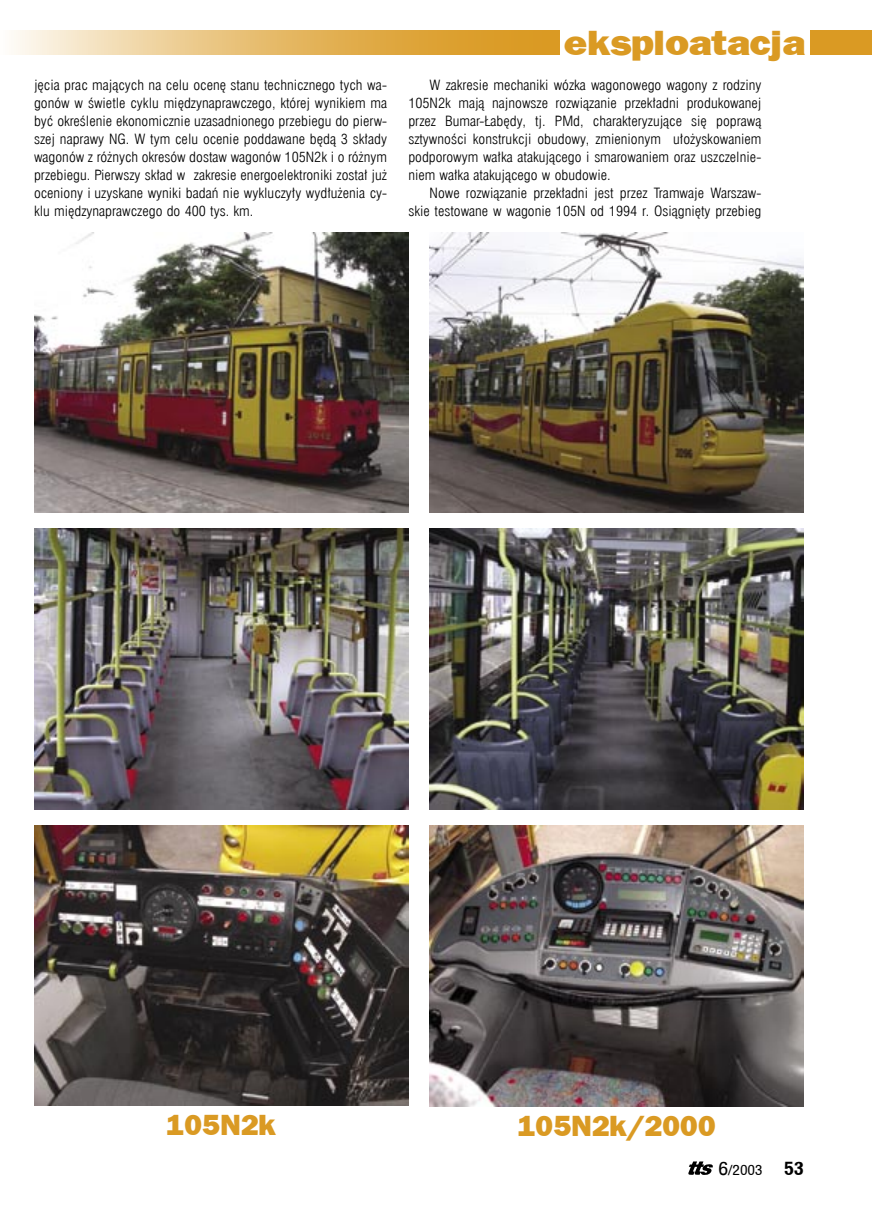
<style>
.page{position:relative;width:872px;height:1212px;background:#fff}
.page>*{position:absolute;margin:0;border:0;box-sizing:border-box;transform-origin:0 0}
.t1{font:36px "Frankfurt Goth Hvypl";color:#da9a23;scale:1.1 1}
.tytuł_świat_duży{font:30px "Frankfurt Goth Hvypl";color:#da9a23}
.tekst{font:13.8px/18px "Swis 721 Lt Cn EU Normal";color:#000;text-align:justify;scale:1.1 1}
.t2{font:13.8px "Switzerland Condpl";color:#000;scale:1.1 1}
.s1{font-size:18px}
.s2{font-weight:700;font-size:18px}
</style>
<div class="page">
<div style="left:810px;top:30px;width:62px;height:25px;background:#da9a23"></div>
<svg style="left:14px;top:30px;width:545px;height:25px"></svg>
<svg style="left:688px;top:1161px;width:25px;height:14px"></svg>
<img style="left:34px;top:232px;width:374px;height:281px">
<img style="left:429px;top:232px;width:375px;height:281px">
<img style="left:34px;top:529px;width:374px;height:280px">
<img style="left:429px;top:529px;width:375px;height:280px">
<img style="left:34px;top:825px;width:374px;height:281px">
<img style="left:429px;top:825px;width:375px;height:281px">
<h1 class="t1" style="left:564px;top:21px;width:221px">eksploatacja</h1>
<p class="tekst" style="left:34px;top:76px;width:322px">jęcia prac mających na celu ocenę stanu technicznego tych wa&shy;gonów w świetle cyklu międzynaprawczego, której wynikiem ma być określenie ekonomicznie uzasadnionego przebiegu do pierw&shy;szej naprawy NG. W tym celu ocenie poddawane będą 3 składy wagonów z różnych okresów dostaw wagonów 105N2k i o różnym przebiegu. Pierwszy skład w zakresie energoelektroniki został już oceniony i uzyskane wyniki badań nie wykluczyły wydłużenia cy&shy;klu międzynaprawczego do 400 tys. km.</p>
<p class="tekst" style="left:408px;top:76px;width:322px;text-indent:21px">W zakresie mechaniki wózka wagonowego wagony z rodziny 105N2k mają najnowsze rozwiązanie przekładni produkowanej przez Bumar-Łabędy, tj. PMd, charakteryzujące się poprawą sztywności konstrukcji obudowy, zmienionym ułożyskowaniem podporowym wałka atakującego i smarowaniem oraz uszczelnie&shy;niem wałka atakującego w obudowie.</p>
<p class="tekst" style="left:408px;top:184px;width:322px;text-align:right">Nowe rozwiązanie przekładni jest przez Tramwaje Warszaw&shy;skie testowane w wagonie 105N od 1994 r. Osiągnięty przebieg</p>
<p class="tytuł_świat_duży" style="left:167px;top:1107px;width:111px">105N2k</p>
<p class="tytuł_świat_duży" style="left:517px;top:1107px;width:200px">105N2k/2000</p>
<p class="t2" style="left:718px;top:1160px;width:79px"><span class="s1">6</span>/2003 <span class="s2">53</span></p>
</div>
